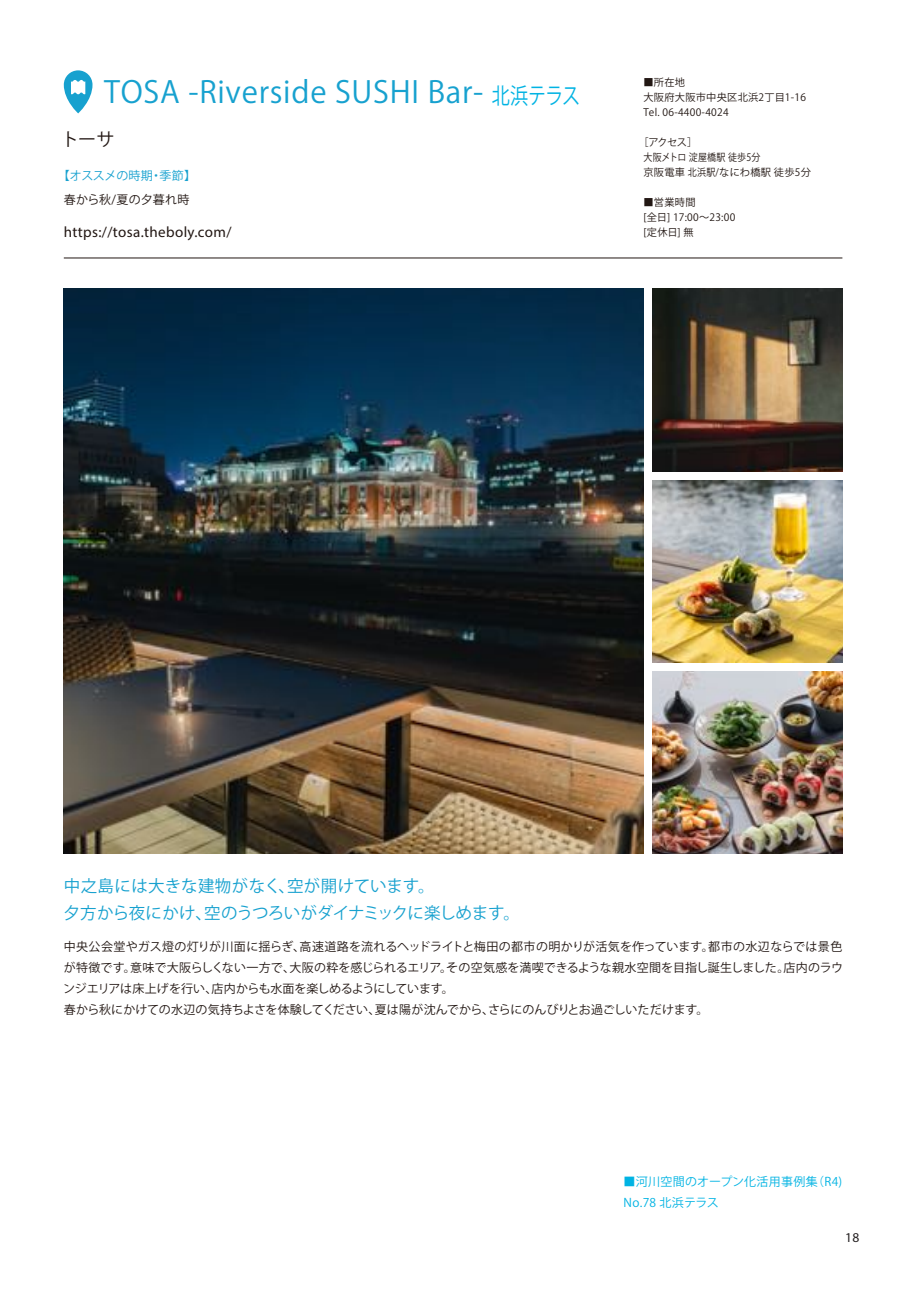
<style>
.page{position:relative;width:919px;height:1289px;background:#fff}
.page>*{position:absolute;margin:0;border:0;box-sizing:border-box;transform-origin:0 0}
.t1{font:30px "Noto Sans JP Bold 83 pv RKSJ H";letter-spacing:.025em;color:#17a1cf}
.t2{font:22.5px "Noto Sans JP Bold 83 pv RKSJ H";letter-spacing:-.02em;color:#00b3e3;scale:.8 1}
.t3{font:18px "Noto Sans JP Regular 83 pv RKSJ H";color:#221713}
.t4{font:16.5px/27px "Noto Sans JP Bold 83 pv RKSJ H";letter-spacing:-.015em;color:#17a1cf}
.t5{font:15px "Roboto";letter-spacing:.025em;color:#221713}
.t6{font:300 13.5px "Roboto";color:#231f20}
.t7{font:12px/21px "Noto Sans JP Regular 83 pv RKSJ H";color:#221713}
.t8{font:12px/21px "Noto Sans JP Bold 83 pv RKSJ H";letter-spacing:.025em;color:#00b3e3}
.t9{font:12px "Noto Sans JP Medium 83 pv RKSJ H";letter-spacing:-.015em;color:#17a1cf}
.t10{font:12px "Noto Sans JP Medium 83 pv RKSJ H";letter-spacing:.015em;color:#221713}
.t11{font:10.2px/15px "Noto Sans JP Regular 83 pv RKSJ H";letter-spacing:.025em;color:#221713}
</style>
<div class="page">
<svg style="left:64px;top:70px;width:28px;height:43px"></svg>
<hr style="left:64px;top:258px;width:778px;height:1px;background:#221713">
<img style="left:64px;top:288px;width:579px;height:565px">
<img style="left:652px;top:288px;width:190px;height:183px">
<img style="left:652px;top:480px;width:190px;height:182px">
<img style="left:652px;top:671px;width:190px;height:182px">
<h1 class="t1" style="left:104px;top:75px;width:381px">TOSA -Riverside SUSHI Bar-</h1>
<h3 class="t3" style="left:61px;top:130px;width:55px">トーサ</h3>
<p class="t9" style="left:58px;top:169px;width:140px">【オススメの時期・季節】</p>
<p class="t10" style="left:64px;top:193px;width:127px">春から秋/夏の夕暮れ時</p>
<p class="t5" style="left:64px;top:223px;width:169px">https://tosa.theboly.com/</p>
<h2 class="t2" style="left:491px;top:83px;width:112px">北浜テラス</h2>
<p class="t11" style="left:643px;top:74px;width:164px">■所在地<br>大阪府大阪市中央区北浜2丁目1-16<br>Tel. 06-4400-4024</p>
<p class="t11" style="left:643px;top:134px;width:169px;text-indent:-5px">［アクセス］<br>大阪メトロ 淀屋橋駅 徒歩5分<br>京阪電車 北浜駅/なにわ橋駅 徒歩5分</p>
<p class="t11" style="left:643px;top:194px;width:93px">■営業時間<br>[全日] 17:00～23:00 [定休日] 無</p>
<h3 class="t4" style="left:63px;top:872px;width:458px">中之島には大きな建物がなく、空が開けています。<br>夕方から夜にかけ、空のうつろいがダイナミックに楽しめます。</h3>
<p class="t7" style="left:63px;top:936px;width:781px">中央公会堂やガス燈の灯りが川面に揺らぎ、高速道路を流れるヘッドライトと梅田の都市の明かりが活気を作っています。都市の水辺ならでは景色が特徴です。意味で大阪らしくない一方で、大阪の粋を感じられるエリア。その空気感を満喫できるような親水空間を目指し誕生しました。店内のラウンジエリアは床上げを行い、店内からも水面を楽しめるようにしています。<br>春から秋にかけての水辺の気持ちよさを体験してください、夏は陽が沈んでから、さらにのんびりとお過ごしいただけます。</p>
<p class="t8" style="left:623px;top:1170px;width:220px">■河川空間のオープン化活用事例集（R4)<br>No.78 北浜テラス</p>
<p class="t6" style="left:845px;top:1229px;width:16px">18</p>
</div>
